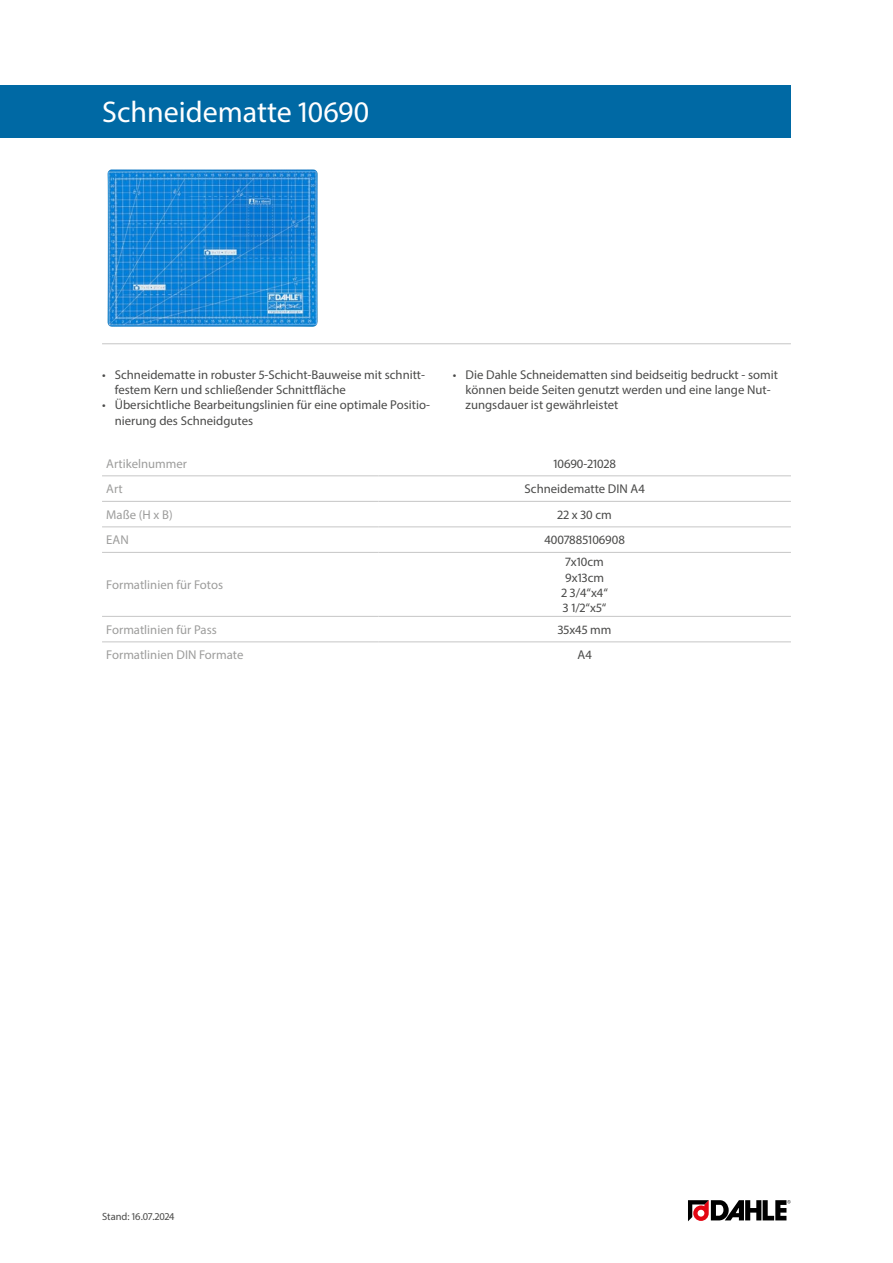
<style>
.page{position:relative;width:893px;height:1263px;background:#fff}
.page>*{position:absolute;margin:0;border:0;box-sizing:border-box;transform-origin:0 0}
.Produktname{font:30px "Myriad Pro";color:#fff}
.Produkttabelle_Zentr{font:12.75px/15.3px "Myriad Pro";color:#4a4a49}
.Produkttabelle_Links{font:12.75px "Myriad Pro";color:#9d9d9c}
.t1{font:10.5px "Myriad Pro";color:#4a4a49}
</style>
<div class="page">
<img style="left:107px;top:169px;width:211px;height:158px">
<hr style="left:102px;top:343px;width:689px;height:1px;background:#c6c6c6">
<svg style="left:688px;top:1200px;width:103px;height:21px"></svg>
<div style="left:0;top:85px;width:791px;height:53px;background:#0069a4"></div>
<hr style="left:102px;top:475px;width:276px;height:1px;background:#c6c6c6">
<hr style="left:378px;top:475px;width:413px;height:1px;background:#c6c6c6">
<hr style="left:102px;top:501px;width:276px;height:1px;background:#c6c6c6">
<hr style="left:378px;top:501px;width:413px;height:1px;background:#c6c6c6">
<hr style="left:102px;top:526px;width:276px;height:1px;background:#c6c6c6">
<hr style="left:378px;top:526px;width:413px;height:1px;background:#c6c6c6">
<hr style="left:102px;top:552px;width:276px;height:1px;background:#c6c6c6">
<hr style="left:378px;top:552px;width:413px;height:1px;background:#c6c6c6">
<hr style="left:102px;top:616px;width:276px;height:1px;background:#c6c6c6">
<hr style="left:378px;top:616px;width:413px;height:1px;background:#c6c6c6">
<hr style="left:102px;top:641px;width:276px;height:1px;background:#c6c6c6">
<hr style="left:378px;top:641px;width:413px;height:1px;background:#c6c6c6">
<p class="Produktname" style="left:102px;top:94px;width:268px">Schneidematte 10690</p>
<p class="Produkttabelle_Zentr" style="left:115px;top:367px;width:312px;text-indent:-13px">• Schneidematte in robuster 5-Schicht-Bauweise mit schnitt&shy;festem Kern und schließender Schnittfläche</p>
<p class="Produkttabelle_Zentr" style="left:115px;top:397px;width:317px;text-indent:-13px">• Übersichtliche Bearbeitungslinien für eine optimale Positio&shy;nierung des Schneidgutes</p>
<p class="Produkttabelle_Zentr" style="left:466px;top:367px;width:314px;text-indent:-13px">• Die Dahle Schneidematten sind beidseitig bedruckt - somit können beide Seiten genutzt werden und eine lange Nut&shy;zungsdauer ist gewährleistet</p>
<p class="Produkttabelle_Links" style="left:106px;top:456px;width:82px">Artikelnummer</p>
<p class="Produkttabelle_Zentr" style="left:553px;top:456px;width:64px">10690-21028</p>
<p class="Produkttabelle_Links" style="left:106px;top:481px;width:18px">Art</p>
<p class="Produkttabelle_Zentr" style="left:525px;top:481px;width:122px">Schneidematte DIN A4</p>
<p class="Produkttabelle_Links" style="left:106px;top:507px;width:68px">Maße (H x B)</p>
<p class="Produkttabelle_Zentr" style="left:558px;top:507px;width:56px">22 x 30 cm</p>
<p class="Produkttabelle_Links" style="left:106px;top:532px;width:24px">EAN</p>
<p class="Produkttabelle_Zentr" style="left:544px;top:532px;width:82px">4007885106908</p>
<p class="Produkttabelle_Links" style="left:106px;top:577px;width:118px">Formatlinien für Fotos</p>
<p class="Produkttabelle_Zentr" style="left:566px;top:554px;width:40px">7x10cm</p>
<p class="Produkttabelle_Zentr" style="left:565px;top:569px;width:40px">9x13cm</p>
<p class="Produkttabelle_Zentr" style="left:561px;top:585px;width:48px">2 3/4“x4“</p>
<p class="Produkttabelle_Zentr" style="left:563px;top:600px;width:45px">3 1/2“x5“</p>
<p class="Produkttabelle_Links" style="left:106px;top:622px;width:112px">Formatlinien für Pass</p>
<p class="Produkttabelle_Zentr" style="left:558px;top:622px;width:55px">35x45 mm</p>
<p class="Produkttabelle_Links" style="left:106px;top:647px;width:139px">Formatlinien DIN Formate</p>
<p class="Produkttabelle_Zentr" style="left:578px;top:647px;width:16px">A4</p>
<p class="t1" style="left:102px;top:1210px;width:74px">Stand: 16.07.2024</p>
</div>
